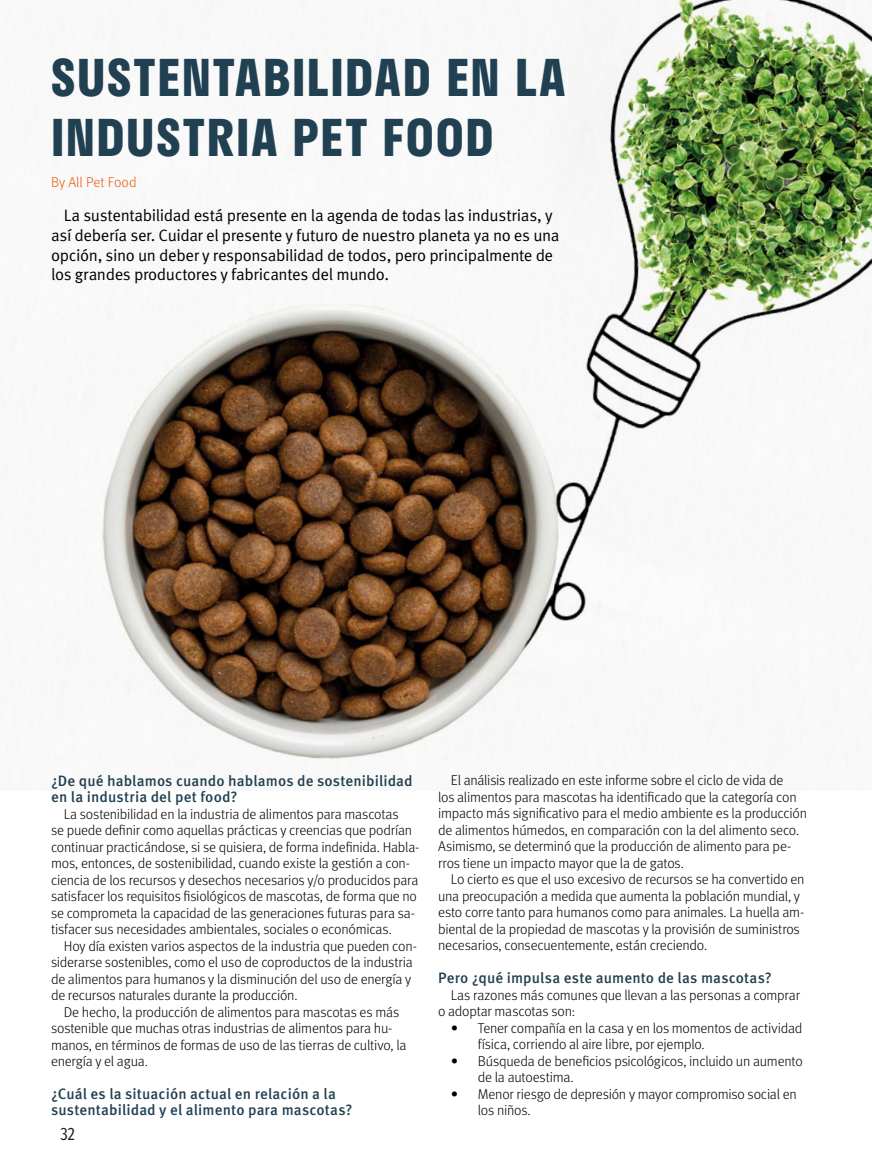
<style>
.page{position:relative;width:872px;height:1170px;background:#fff}
.page>*{position:absolute;margin:0;border:0;box-sizing:border-box;transform-origin:0 0}
.t1{font:700 49.5px/59.4px "Stratos";letter-spacing:.04em;color:#214051}
.t2{font:18px "Fira Sans Compressed";color:#231e1e}
.t3{font:16.5px/19.8px "Meta Pro Norm";letter-spacing:-.025em;color:#000}
.t4{font:500 15px/16.5px "Meta Pro";letter-spacing:.005em;color:#214051}
.t5{font:300 14.25px/16.5px "Meta Pro";letter-spacing:-.015em;color:#000}
.t6{font:300 14.25px "Meta Pro";color:#ea5b0b}
.s1{font-family:"Meta Pro Norm";font-weight:400}
</style>
<div class="page">
<img style="left:3px;top:0;width:869px;height:766px">
<h1 class="t1" style="left:51px;top:47px;width:515px">SUSTENTABILIDAD EN LA<br>INDUSTRIA PET FOOD</h1>
<p class="t6" style="left:51px;top:172px;width:87px">By All Pet Food</p>
<p class="t3" style="left:51px;top:204px;width:510px;text-indent:13px">La sustentabilidad está presente en la agenda de todas las industrias, y así debería ser. Cuidar el presente y futuro de nuestro planeta ya no es una opción, sino un deber y responsabilidad de todos, pero principalmente de los grandes productores y fabricantes del mundo.</p>
<p class="t4" style="left:51px;top:771px;width:363px">¿De qué hablamos cuando hablamos de sostenibilidad en la industria del pet food?</p>
<p class="t5" style="left:51px;top:804px;width:370px;text-indent:13px">La sostenibilidad en la industria de alimentos para mascotas<br>se puede definir como aquellas prácticas y creencias que podrían continuar practicándose, si se quisiera, de forma indefinida. Habla&shy;mos, entonces, de sostenibilidad, cuando existe la gestión a con&shy;ciencia de los recursos y desechos necesarios y/o producidos para satisfacer los requisitos fisiológicos de mascotas, de forma que no se comprometa la capacidad de las generaciones futuras para sa&shy;tisfacer sus necesidades ambientales, sociales o económicas.</p>
<p class="t5" style="left:51px;top:936px;width:367px;text-indent:13px">Hoy día existen varios aspectos de la industria que pueden con&shy;siderarse sostenibles, como el uso de coproductos de la industria de alimentos para humanos y la disminución del uso de energía y de recursos naturales durante la producción.</p>
<p class="t5" style="left:51px;top:1002px;width:357px;text-indent:13px">De hecho, la producción de alimentos para mascotas es más sostenible que muchas otras industrias de alimentos para hu&shy;manos, en términos de formas de uso de las tierras de cultivo, la energía y el agua.</p>
<p class="t4" style="left:51px;top:1084px;width:303px">¿Cuál es la situación actual en relación a la sustentabilidad y el alimento para mascotas?</p>
<p class="t2" style="left:61px;top:1119px;width:16px">32</p>
<p class="t5" style="left:438px;top:771px;width:370px;text-indent:13px">El análisis realizado en este informe sobre el ciclo de vida de<br>los alimentos para mascotas ha identificado que la categoría con impacto más significativo para el medio ambiente es la producción de alimentos húmedos, en comparación con la del alimento seco.<br>Asimismo, se determinó que la producción de alimento para pe&shy;rros tiene un impacto mayor que la de gatos.</p>
<p class="t5" style="left:438px;top:870px;width:368px;text-indent:13px">Lo cierto es que el uso excesivo de recursos se ha convertido en una preocupación a medida que aumenta la población mundial, y esto corre tanto para humanos como para animales. La huella am&shy;biental de la propiedad de mascotas y la provisión de suministros necesarios, consecuentemente, están creciendo.</p>
<p class="t4" style="left:438px;top:968px;width:335px">Pero ¿qué impulsa este aumento de las mascotas?</p>
<p class="t5" style="left:438px;top:985px;width:363px;text-indent:13px">Las razones más comunes que llevan a las personas a comprar o adoptar mascotas son:</p>
<p class="t5" style="left:478px;top:1018px;width:326px;text-indent:-27px"><span class="s1">•</span> Tener compañía en la casa y en los momentos de actividad física, corriendo al aire libre, por ejemplo.</p>
<p class="t5" style="left:478px;top:1051px;width:326px;text-indent:-27px"><span class="s1">•</span> Búsqueda de beneficios psicológicos, incluido un aumento de la autoestima.</p>
<p class="t5" style="left:478px;top:1084px;width:320px;text-indent:-27px"><span class="s1">•</span> Menor riesgo de depresión y mayor compromiso social en los niños.</p>
</div>
